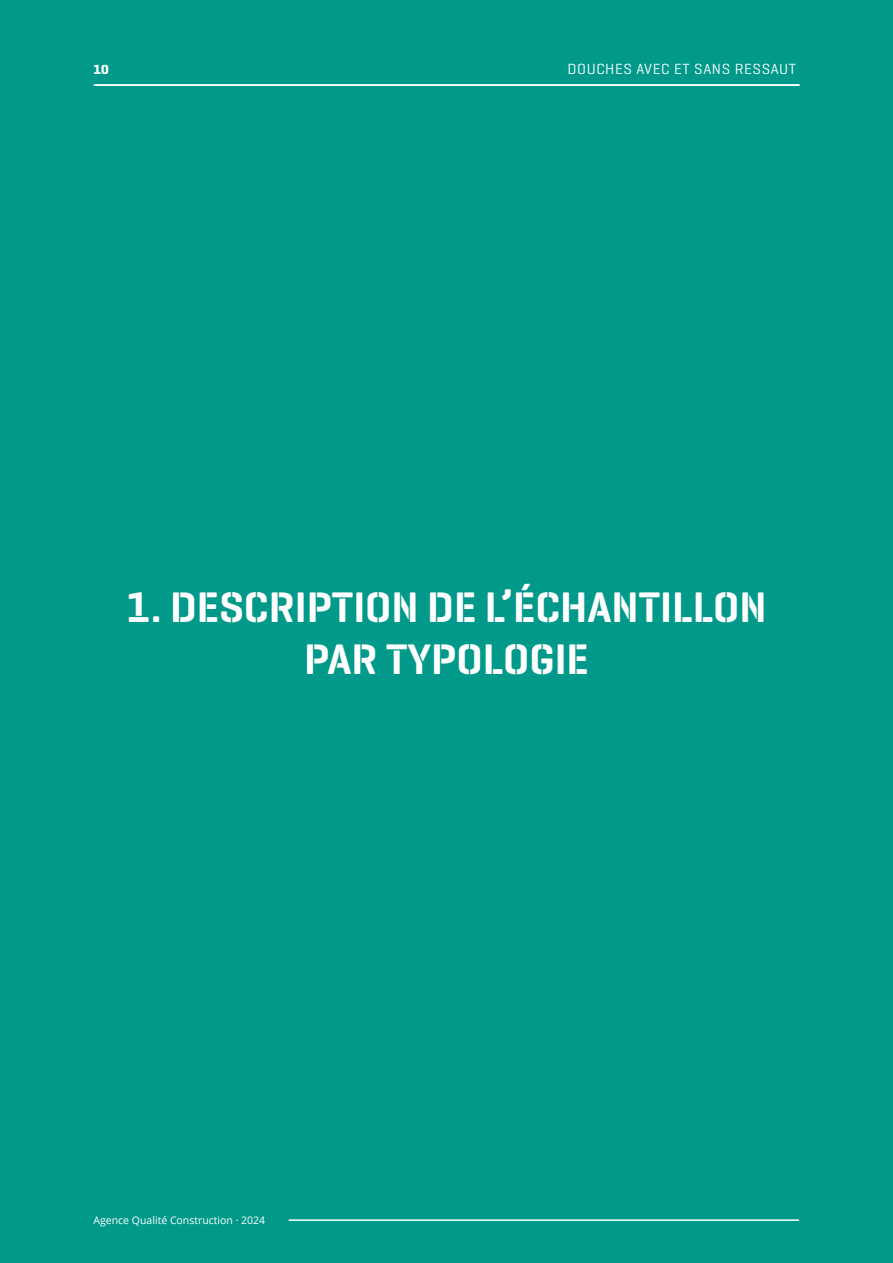
<style>
.page{position:relative;width:893px;height:1263px;background:#00998a}
.page>*{position:absolute;margin:0;border:0;box-sizing:border-box;transform-origin:0 0}
.t1{font:600 43.5px/52.2px "Geogrotesque Stencil B";color:#fff;text-align:center}
.t2{font:15px "Geogrotesque Stencil A";letter-spacing:.04em;color:#fff}
.t3{font:700 13.5px "Geogrotesque Stencil A";color:#fff}
.t4{font:10.5px "Open Sans";color:#fff}
</style>
<div class="page">
<hr style="left:94px;top:84px;width:705px;height:2px;background:#fff">
<hr style="left:289px;top:1219px;width:510px;height:2px;background:#fff">
<p class="t3" style="left:94px;top:61px;width:17px">10</p>
<p class="t2" style="left:568px;top:60px;width:230px">DOUCHES AVEC ET SANS RESSAUT</p>
<p class="t1" style="left:126px;top:580px;width:642px">1. DESCRIPTION DE L’ÉCHANTILLON<br>PAR TYPOLOGIE</p>
<p class="t4" style="left:94px;top:1212px;width:173px">Agence Qualité Construction · 2024</p>
</div>
